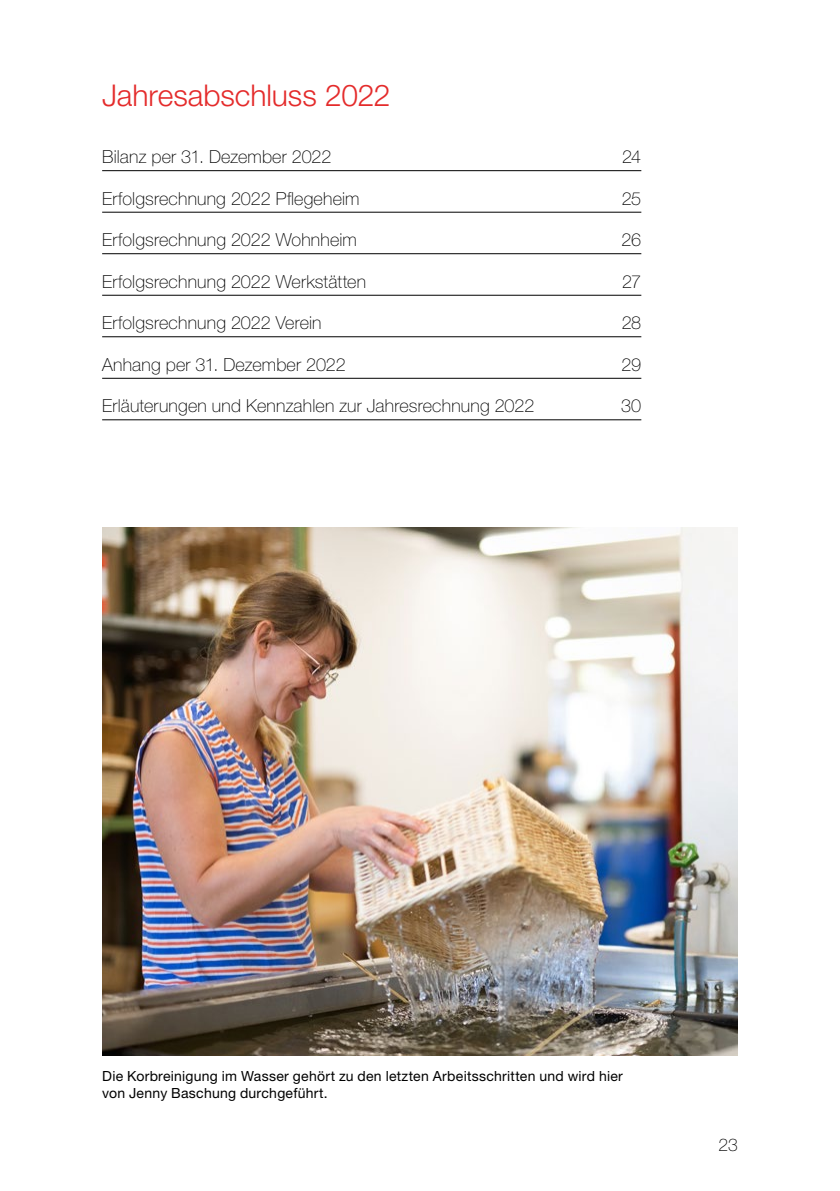
<style>
.page{position:relative;width:840px;height:1191px;background:#fff}
.page>*{position:absolute;margin:0;border:0;box-sizing:border-box;transform-origin:0 0}
.Titel{font:300 30px "Helvetica Neue LT Std";letter-spacing:-.005em;color:#e42b2b}
.Inhaltsverzeichnis{font:100 18px "Helvetica Neue LT Std";letter-spacing:.01em;color:#000}
.t1{font:100 17.6px "Helvetica Neue LT Std";color:#000}
.Legende{font:14px/17px "Helvetica Neue LT Std";letter-spacing:.02em;color:#000}
</style>
<div class="page">
<hr style="left:102px;top:170px;width:539px;height:1px;background:#000">
<hr style="left:102px;top:212px;width:539px;height:1px;background:#000">
<hr style="left:102px;top:253px;width:539px;height:1px;background:#000">
<hr style="left:102px;top:295px;width:539px;height:1px;background:#000">
<hr style="left:102px;top:336px;width:539px;height:1px;background:#000">
<hr style="left:102px;top:378px;width:539px;height:1px;background:#000">
<hr style="left:102px;top:419px;width:539px;height:1px;background:#000">
<img style="left:102px;top:527px;width:635px;height:528px">
<p class="Titel" style="left:102px;top:77px;width:290px">Jahresabschluss 2022</p>
<p class="Inhaltsverzeichnis" style="left:102px;top:146px;width:231px">Bilanz per 31. Dezember 2022</p>
<p class="Inhaltsverzeichnis" style="left:622px;top:146px;width:21px">24</p>
<p class="Inhaltsverzeichnis" style="left:102px;top:188px;width:259px">Erfolgsrechnung 2022 Pflegeheim</p>
<p class="Inhaltsverzeichnis" style="left:621px;top:188px;width:21px">25</p>
<p class="Inhaltsverzeichnis" style="left:102px;top:229px;width:256px">Erfolgsrechnung 2022 Wohnheim</p>
<p class="Inhaltsverzeichnis" style="left:621px;top:229px;width:21px">26</p>
<p class="Inhaltsverzeichnis" style="left:102px;top:271px;width:265px">Erfolgsrechnung 2022 Werkstätten</p>
<p class="Inhaltsverzeichnis" style="left:621px;top:271px;width:21px">27</p>
<p class="Inhaltsverzeichnis" style="left:102px;top:312px;width:221px">Erfolgsrechnung 2022 Verein</p>
<p class="Inhaltsverzeichnis" style="left:621px;top:312px;width:21px">28</p>
<p class="Inhaltsverzeichnis" style="left:102px;top:354px;width:245px">Anhang per 31. Dezember 2022</p>
<p class="Inhaltsverzeichnis" style="left:621px;top:354px;width:21px">29</p>
<p class="Inhaltsverzeichnis" style="left:102px;top:395px;width:433px">Erläuterungen und Kennzahlen zur Jahresrechnung 2022</p>
<p class="Inhaltsverzeichnis" style="left:620px;top:395px;width:22px">30</p>
<p class="Legende" style="left:102px;top:1067px;width:522px">Die Korbreinigung im Wasser gehört zu den letzten Arbeitsschritten und wird hier von Jenny Baschung durchgeführt.</p>
<p class="t1" style="left:718px;top:1135px;width:21px">23</p>
</div>
